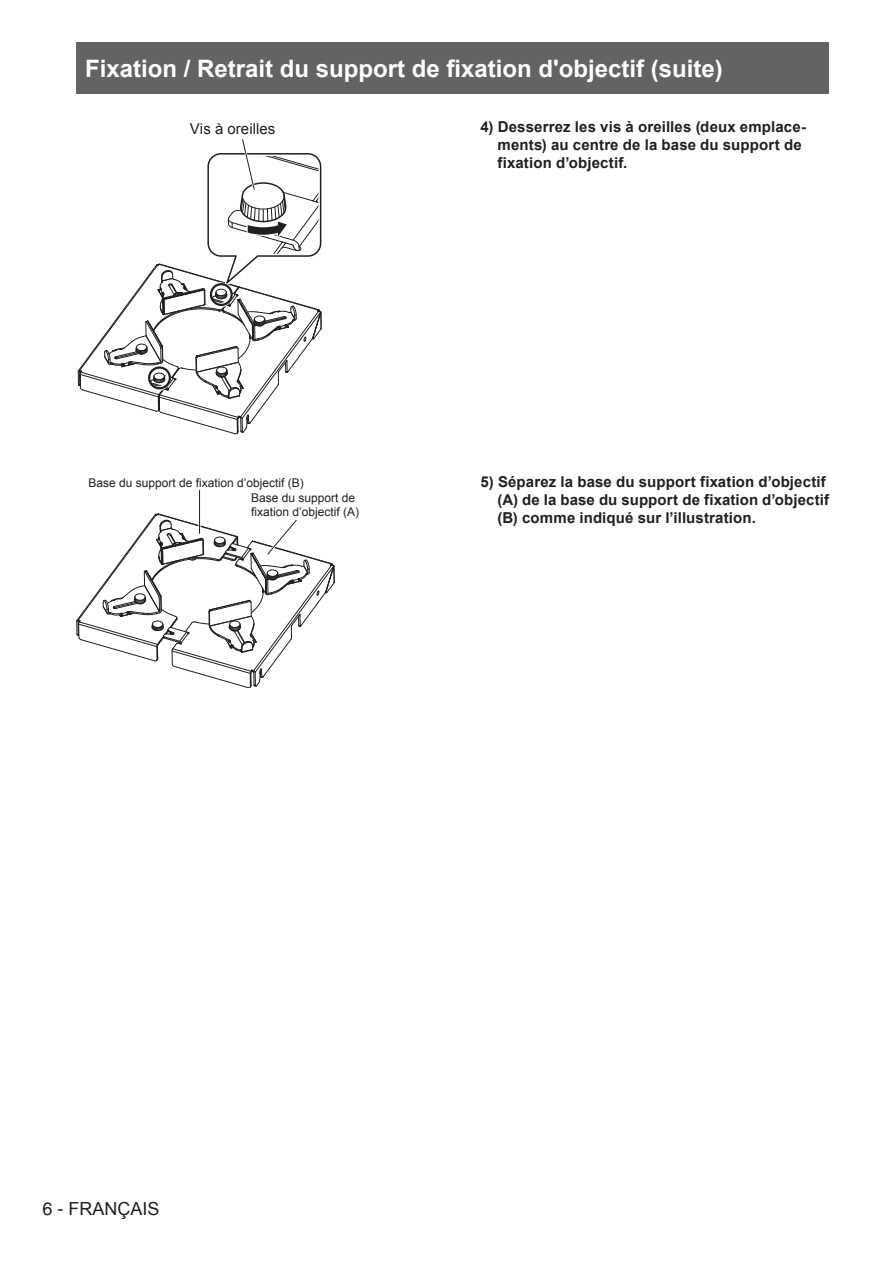
<style>
.page{position:relative;width:893px;height:1263px;background:#fff}
.page>*{position:absolute;margin:0;border:0;box-sizing:border-box;transform-origin:0 0}
.t1{font:700 24px "Arial";color:#fff}
.t2{font:18px "Arial";color:#231f20}
.t3{font:700 15px/18px "Arial";letter-spacing:.01em;color:#231f20}
.t4{font:15px "Arial";letter-spacing:.005em;color:#231f20}
.t5{font:12px/15.9px "Arial";color:#231f20}
.s1{font-family:"Helvetica"}
</style>
<div class="page">
<div style="left:77px;top:43px;width:752px;height:51px;background:#636366"></div>
<svg style="left:78px;top:139px;width:244px;height:295px"></svg>
<svg style="left:77px;top:513px;width:258px;height:175px"></svg>
<hr style="left:198px;top:490px;width:3px;height:44px;background:#fff">
<hr style="left:199px;top:490px;width:1px;height:44px;background:#231f20">
<h1 class="t1" style="left:85px;top:52px;width:639px">Fixation / Retrait du support de fixation d'objectif (suite)</h1>
<p class="t3" style="left:497px;top:118px;width:310px;text-indent:-17px">4) Desserrez les vis à oreilles (deux emplace&shy;ments) au centre de la base du support de fixation d’objectif.</p>
<p class="t4" style="left:190px;top:119px;width:87px">Vis à oreilles</p>
<p class="t5" style="left:251px;top:474px;width:106px;text-indent:-162px">Base du support de fixation d’objectif (B)<br>Base du support de</p>
<p class="t5" style="left:251px;top:504px;width:110px">fixation d’objectif (A)</p>
<p class="t3" style="left:497px;top:473px;width:333px;text-indent:-17px">5) Séparez la base du support fixation d’objectif (A) de la base du support de fixation d’objectif (B) comme indiqué sur l’illustration.</p>
<p class="t2" style="left:43px;top:1196px;width:119px"><span class="s1">6 -</span> FRANÇAIS</p>
</div>
